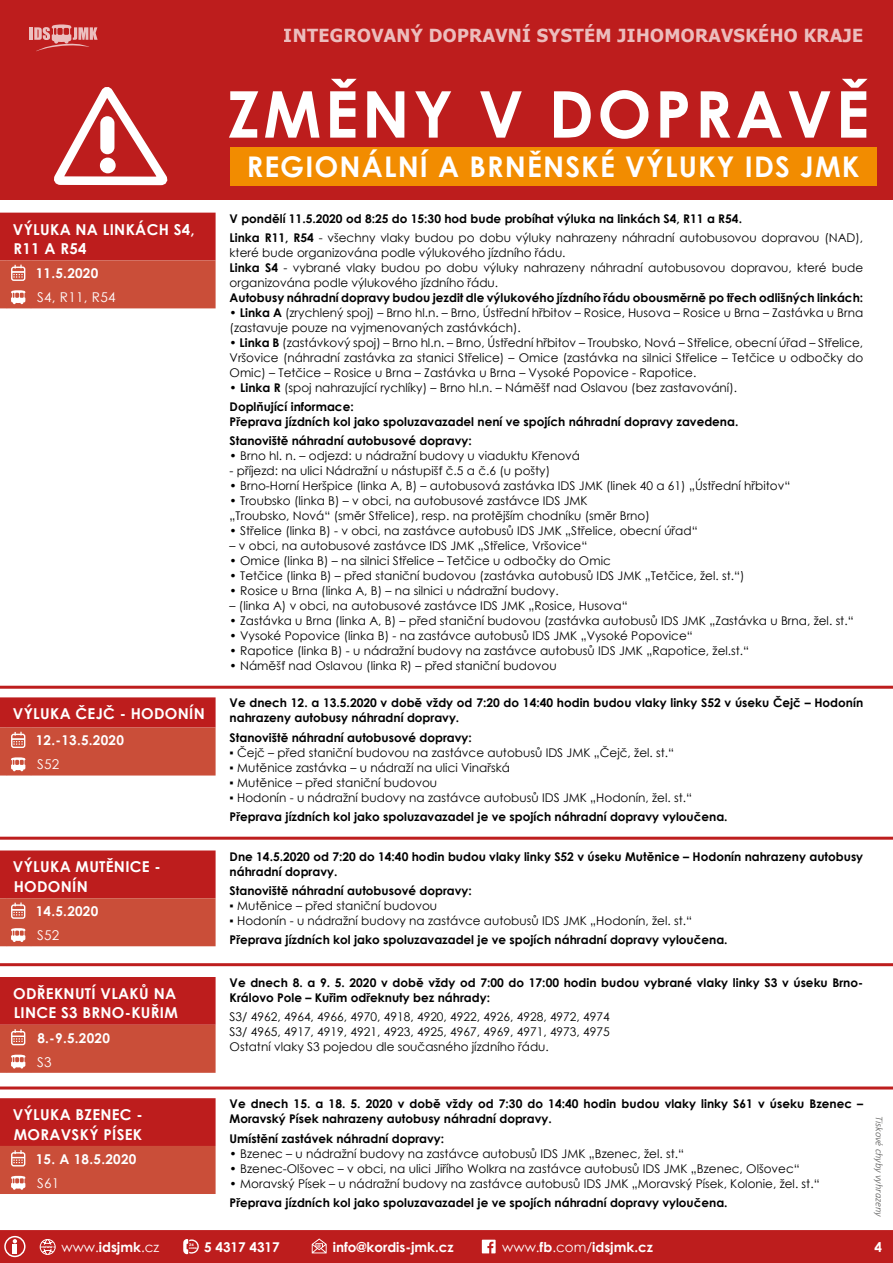
<style>
.page{position:relative;width:893px;height:1263px;background:#fff}
.page>*{position:absolute;margin:0;border:0;box-sizing:border-box;transform-origin:0 0}
.t1{font:700 64.5px "Century Gothic";letter-spacing:.055em;color:#fff}
.t2{font:700 28.5px "Century Gothic";letter-spacing:.04em;color:#fff}
.t3{font:700 18px "Tahoma";letter-spacing:.02em;color:#fff}
.t4{font:700 15px/19.5px "Century Gothic";letter-spacing:.02em;color:#fff}
.t5{font:700 13.5px "Century Gothic";color:#fff}
.t6{font:13.5px "Century Gothic";letter-spacing:.02em;color:#fff}
.t7{font:12px/15px "Century Gothic";color:#000}
.t8{font:700 12px/15px "Century Gothic";color:#000}
.t9{font:italic 300 10.5px "Calibri";letter-spacing:-.005em;color:#575756}
.t10{font:700 4.95px "Century Gothic";color:#fff}
.t11{font:900 3.6px "Neo Sans";color:#fff}
.t12{font:900 3.45px "Neo Sans";color:#fff;scale:1.04 1}
.t13{font:900 2.25px "Neo Sans";color:#fff;scale:1.04 1}
.s1{font-weight:400}
.s2{font-weight:700}
</style>
<div class="page">
<div style="left:0;top:0;width:893px;height:199px;background:#bd1d1d"></div>
<div style="left:230px;top:147px;width:646px;height:38px;background:#f28c00"></div>
<svg style="left:54px;top:87px;width:114px;height:99px"></svg>
<div style="left:100px;top:158px;width:16px;height:15px;background:#fff;border-radius:50%"></div>
<div style="left:100px;top:116px;width:14px;height:38px;background:#fff;border-radius:7px"></div>
<svg style="left:30px;top:24px;width:68px;height:27px"></svg>
<div style="left:0;top:1230px;width:893px;height:33px;background:#bd1d1d"></div>
<hr style="left:0;top:686px;width:893px;height:3px;background:#bd1d1d">
<svg style="left:0;top:213px;width:216px;height:95px;background:#c4382e"></svg>
<svg style="left:0;top:697px;width:216px;height:78px;background:#c63f33"></svg>
<svg style="left:0;top:850px;width:216px;height:96px;background:#c4392f"></svg>
<hr style="left:0;top:837px;width:893px;height:3px;background:#bd1d1d">
<svg style="left:0;top:977px;width:216px;height:96px;background:#c4382e"></svg>
<svg style="left:0;top:1098px;width:216px;height:96px;background:#c4382e"></svg>
<hr style="left:0;top:963px;width:893px;height:3px;background:#bd1d1d">
<hr style="left:0;top:1086px;width:893px;height:3px;background:#bd1d1d">
<h3 class="t3" style="left:284px;top:23px;width:581px">INTEGROVANÝ DOPRAVNÍ SYSTÉM JIHOMORAVSKÉHO KRAJE</h3>
<p class="t4" style="left:13px;top:219px;width:183px">VÝLUKA NA LINKÁCH S4,<br>R11 A R54</p>
<p class="t5" style="left:36px;top:263px;width:64px">11.5.2020</p>
<p class="t6" style="left:37px;top:288px;width:80px">S4, R11, R54</p>
<p class="t4" style="left:13px;top:703px;width:194px">VÝLUKA ČEJČ - HODONÍN</p>
<p class="t5" style="left:36px;top:730px;width:90px">12.-13.5.2020</p>
<p class="t6" style="left:37px;top:755px;width:24px">S52</p>
<p class="t4" style="left:13px;top:856px;width:149px">VÝLUKA MUTĚNICE -<br>HODONÍN</p>
<p class="t5" style="left:36px;top:901px;width:64px">14.5.2020</p>
<p class="t6" style="left:37px;top:926px;width:24px">S52</p>
<p class="t4" style="left:13px;top:983px;width:166px">ODŘEKNUTÍ VLAKŮ NA<br>LINCE S3 BRNO-KUŘIM</p>
<p class="t5" style="left:37px;top:1027px;width:74px">8.-9.5.2020</p>
<p class="t6" style="left:37px;top:1052px;width:16px">S3</p>
<p class="t4" style="left:13px;top:1104px;width:131px">VÝLUKA BZENEC -<br>MORAVSKÝ PÍSEK</p>
<p class="t5" style="left:36px;top:1149px;width:102px">15. A 18.5.2020</p>
<p class="t6" style="left:37px;top:1173px;width:24px">S61</p>
<h1 class="t1" style="left:227px;top:65px;width:643px">ZMĚNY V DOPRAVĚ</h1>
<h2 class="t2" style="left:247px;top:145px;width:614px">REGIONÁLNÍ A BRNĚNSKÉ VÝLUKY IDS JMK</h2>
<p class="t8" style="left:230px;top:208px;width:635px;line-height:19.2px">V pondělí 11.5.2020 od 8:25 do 15:30 hod bude probíhat výluka na linkách S4, R11 a R54.<br>Linka R11, R54 <span class="s1">- všechny vlaky budou po dobu výluky nahrazeny náhradní autobusovou dopravou (NAD),</span></p>
<p class="t7" style="left:230px;top:245px;width:635px">které bude organizována podle výlukového jízdního řádu.<br><span class="s2">Linka S4</span> - vybrané vlaky budou po dobu výluky nahrazeny náhradní autobusovou dopravou, které bude organizována podle výlukového jízdního řádu.</p>
<p class="t8" style="left:230px;top:290px;width:635px">Autobusy náhradní dopravy budou jezdit dle výlukového jízdního řádu obousměrně po třech odlišných linkách:</p>
<p class="t7" style="left:230px;top:305px;width:635px"><span class="s2">• Linka A</span> (zrychlený spoj) – Brno hl.n. – Brno, Ústřední hřbitov – Rosice, Husova – Rosice u Brna – Zastávka u Brna (zastavuje pouze na vyjmenovaných zastávkách).</p>
<p class="t7" style="left:230px;top:335px;width:635px;text-align:justify"><span class="s2">• Linka B</span> (zastávkový spoj) – Brno hl.n. – Brno, Ústřední hřbitov – Troubsko, Nová – Střelice, obecní úřad – Střelice, Vršovice (náhradní zastávka za stanici Střelice) – Omice (zastávka na silnici Střelice – Tetčice u odbočky do Omic) – Tetčice – Rosice u Brna – Zastávka u Brna – Vysoké Popovice - Rapotice.</p>
<p class="t7" style="left:230px;top:378px;width:509px;line-height:19.2px"><span class="s2">• Linka R</span> (spoj nahrazující rychlíky) – Brno hl.n. – Náměšť nad Oslavou (bez zastavování).<br><span class="s2">Doplňující informace:</span></p>
<p class="t8" style="left:230px;top:412px;width:510px;line-height:19.2px">Přeprava jízdních kol jako spoluzavazadel není ve spojích náhradní dopravy zavedena.<br>Stanoviště náhradní autobusové dopravy:</p>
<p class="t7" style="left:230px;top:448px;width:352px">• Brno hl. n. – odjezd: u nádražní budovy u viaduktu Křenová</p>
<p class="t7" style="left:230px;top:463px;width:322px">- příjezd: na ulici Nádražní u nástupišť č.5 a č.6 (u pošty)</p>
<p class="t7" style="left:230px;top:478px;width:562px">• Brno-Horní Heršpice (linka A, B) – autobusová zastávka IDS JMK (linek 40 a 61) „Ústřední hřbitov“</p>
<p class="t7" style="left:230px;top:493px;width:422px">• Troubsko (linka B) – v obci, na autobusové zastávce IDS JMK „Troubsko, Nová“ (směr Střelice), resp. na protějším chodníku (směr Brno)</p>
<p class="t7" style="left:230px;top:523px;width:470px">• Střelice (linka B) - v obci, na zastávce autobusů IDS JMK „Střelice, obecní úřad“</p>
<p class="t7" style="left:230px;top:538px;width:359px">– v obci, na autobusové zastávce IDS JMK „Střelice, Vršovice“</p>
<p class="t7" style="left:230px;top:553px;width:383px">• Omice (linka B) – na silnici Střelice – Tetčice u odbočky do Omic</p>
<p class="t7" style="left:230px;top:568px;width:516px">• Tetčice (linka B) – před staniční budovou (zastávka autobusů IDS JMK „Tetčice, žel. st.“)</p>
<p class="t7" style="left:230px;top:583px;width:331px">• Rosice u Brna (linka A, B) – na silnici u nádražní budovy.</p>
<p class="t7" style="left:230px;top:598px;width:400px">– (linka A) v obci, na autobusové zastávce IDS JMK „Rosice, Husova“</p>
<p class="t7" style="left:230px;top:613px;width:626px">• Zastávka u Brna (linka A, B) – před staniční budovou (zastávka autobusů IDS JMK „Zastávka u Brna, žel. st.“</p>
<p class="t7" style="left:230px;top:628px;width:465px">• Vysoké Popovice (linka B) - na zastávce autobusů IDS JMK „Vysoké Popovice“</p>
<p class="t7" style="left:230px;top:643px;width:521px">• Rapotice (linka B) - u nádražní budovy na zastávce autobusů IDS JMK „Rapotice, žel.st.“</p>
<p class="t7" style="left:230px;top:658px;width:329px">• Náměšť nad Oslavou (linka R) – před staniční budovou</p>
<p class="t8" style="left:230px;top:695px;width:635px">Ve dnech 12. a 13.5.2020 v době vždy od 7:20 do 14:40 hodin budou vlaky linky S52 v úseku Čejč – Hodonín nahrazeny autobusy náhradní dopravy.</p>
<p class="t8" style="left:230px;top:729px;width:244px">Stanoviště náhradní autobusové dopravy:</p>
<p class="t7" style="left:230px;top:745px;width:446px">▪ Čejč – před staniční budovou na zastávce autobusů IDS JMK „Čejč, žel. st.“</p>
<p class="t7" style="left:230px;top:760px;width:282px">▪ Mutěnice zastávka – u nádraží na ulici Vinařská</p>
<p class="t7" style="left:230px;top:775px;width:209px">▪ Mutěnice – před staniční budovou</p>
<p class="t7" style="left:230px;top:790px;width:464px">▪ Hodonín - u nádražní budovy na zastávce autobusů IDS JMK „Hodonín, žel. st.“</p>
<p class="t8" style="left:230px;top:808px;width:500px">Přeprava jízdních kol jako spoluzavazadel je ve spojích náhradní dopravy vyloučena.</p>
<p class="t8" style="left:230px;top:848px;width:635px">Dne 14.5.2020 od 7:20 do 14:40 hodin budou vlaky linky S52 v úseku Mutěnice – Hodonín nahrazeny autobusy náhradní dopravy.</p>
<p class="t8" style="left:230px;top:882px;width:244px">Stanoviště náhradní autobusové dopravy:</p>
<p class="t7" style="left:230px;top:898px;width:209px">▪ Mutěnice – před staniční budovou</p>
<p class="t7" style="left:230px;top:913px;width:464px">▪ Hodonín - u nádražní budovy na zastávce autobusů IDS JMK „Hodonín, žel. st.“</p>
<p class="t8" style="left:230px;top:932px;width:500px">Přeprava jízdních kol jako spoluzavazadel je ve spojích náhradní dopravy vyloučena.</p>
<p class="t8" style="left:230px;top:975px;width:635px">Ve dnech 8. a 9. 5. 2020 v době vždy od 7:00 do 17:00 hodin budou vybrané vlaky linky S3 v úseku Brno-<br>Královo Pole – Kuřim odřeknuty bez náhrady:</p>
<p class="t7" style="left:230px;top:1009px;width:382px;text-align:justify">S3/ 4962, 4964, 4966, 4970, 4918, 4920, 4922, 4926, 4928, 4972, 4974<br>S3/ 4965, 4917, 4919, 4921, 4923, 4925, 4967, 4969, 4971, 4973, 4975<br>Ostatní vlaky S3 pojedou dle současného jízdního řádu.</p>
<p class="t8" style="left:230px;top:1096px;width:635px">Ve dnech 15. a 18. 5. 2020 v době vždy od 7:30 do 14:40 hodin budou vlaky linky S61 v úseku Bzenec –<br>Moravský Písek nahrazeny autobusy náhradní dopravy.</p>
<p class="t8" style="left:230px;top:1130px;width:216px">Umístění zastávek náhradní dopravy:</p>
<p class="t7" style="left:230px;top:1145px;width:456px">• Bzenec – u nádražní budovy na zastávce autobusů IDS JMK „Bzenec, žel. st.“</p>
<p class="t7" style="left:230px;top:1160px;width:572px">• Bzenec-Olšovec – v obci, na ulici Jiřího Wolkra na zastávce autobusů IDS JMK „Bzenec, Olšovec“</p>
<p class="t7" style="left:230px;top:1175px;width:592px">• Moravský Písek – u nádražní budovy na zastávce autobusů IDS JMK „Moravský Písek, Kolonie, žel. st.“</p>
<p class="t8" style="left:230px;top:1194px;width:500px">Přeprava jízdních kol jako spoluzavazadel je ve spojích náhradní dopravy vyloučena.</p>
<p class="t9" style="left:886px;top:1116px;width:102px;rotate:90deg">Tiskové chyby vyhrazeny</p>
<p class="t13" style="left:189px;top:1247px;width:9px">HODIN</p>
<p class="t5" style="left:204px;top:1236px;width:77px">5 4317 4317</p>
<p class="t10" style="left:317px;top:1242px;width:5px">@</p>
<p class="t5" style="left:333px;top:1236px;width:122px">info@kordis-jmk.cz</p>
<p class="t5" style="left:502px;top:1236px;width:152px"><span class="s1">www.</span>fb<span class="s1">.com/</span>idsjmk.cz</p>
<p class="t5" style="left:874px;top:1236px;width:9px">4</p>
<p class="t11" style="left:43px;top:1245px;width:11px">www</p>
<p class="t6" style="left:62px;top:1237px;width:99px">www.<span class="s2">idsjmk</span>.cz</p>
<p class="t12" style="left:189px;top:1243px;width:6px">24</p>
</div>
